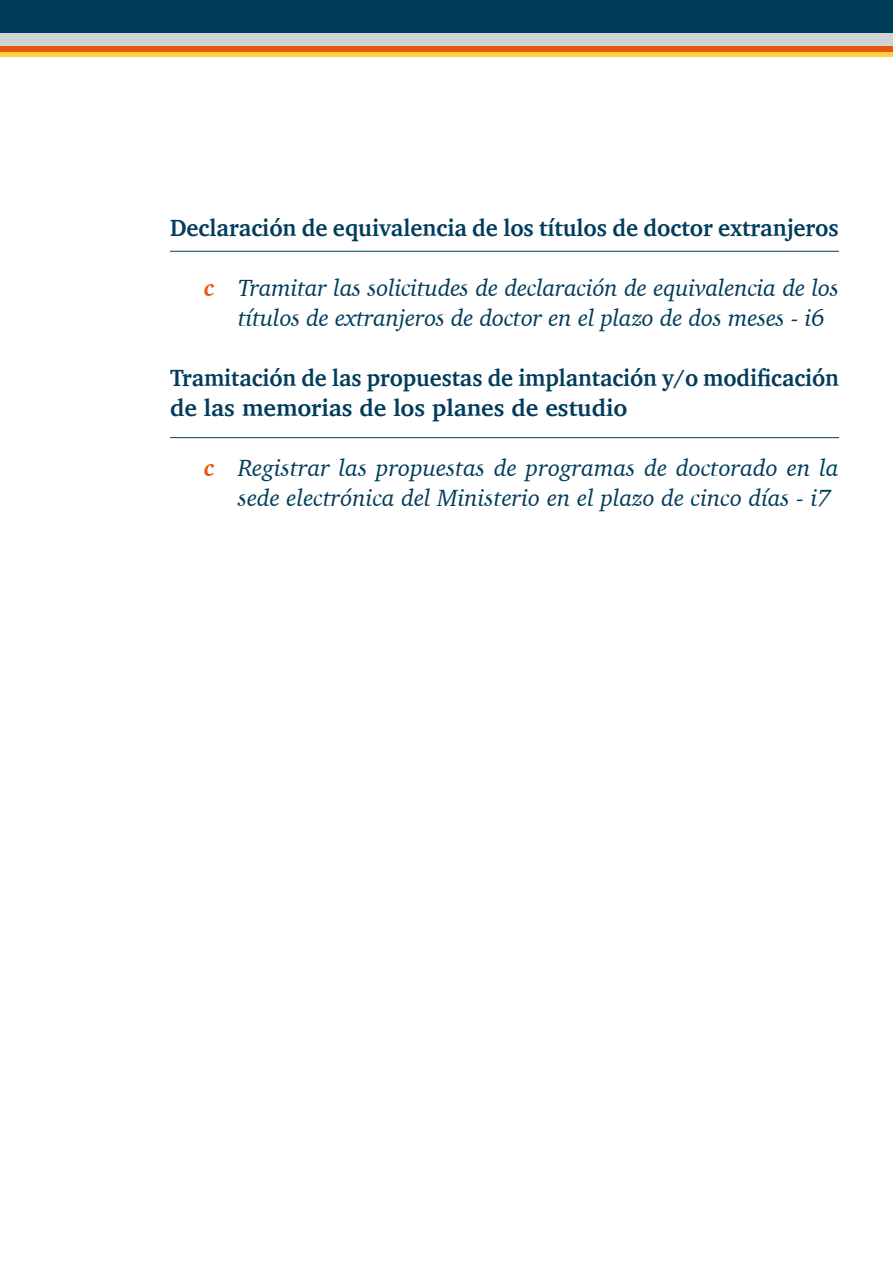
<style>
.page{position:relative;width:893px;height:1263px;background:#fff}
.page>*{position:absolute;margin:0;border:0;box-sizing:border-box;transform-origin:0 0}
.t1{font:italic 24px/30px "Charter";letter-spacing:-.01em;color:#003c5c}
.t2{font:700 24px/30px "Charter";color:#003c5c;scale:.95 1}
.t3{font:700 24px "Charter";color:#003c5c;scale:.96 1}
.s1{font-weight:700;color:#e7570c}
</style>
<div class="page">
<div style="left:0;top:0;width:893px;height:33px;background:#003c5c"></div>
<div style="left:0;top:33px;width:893px;height:13px;background:#cfd3d3"></div>
<div style="left:0;top:46px;width:893px;height:6px;background:#e7570c"></div>
<div style="left:0;top:52px;width:893px;height:5px;background:#ffd03d"></div>
<hr style="left:170px;top:251px;width:669px;height:1px;background:#003c5c">
<hr style="left:170px;top:437px;width:669px;height:1px;background:#003c5c">
<p class="t3" style="left:170px;top:207px;width:698px">Declaración de equivalencia de los títulos de doctor extranjeros</p>
<p class="t1" style="left:238px;top:272px;width:602px;text-indent:-34px"><span class="s1">c</span> Tramitar las solicitudes de declaración de equivalencia de los títulos de extranjeros de doctor en el plazo de dos meses - i6</p>
<p class="t2" style="left:170px;top:362px;width:705px">Tramitación de las propuestas de implantación y/o modificación de las memorias de los planes de estudio</p>
<p class="t1" style="left:238px;top:452px;width:602px;text-indent:-34px"><span class="s1">c</span> Registrar las propuestas de programas de doctorado en la sede electrónica del Ministerio en el plazo de cinco días - i7</p>
</div>
